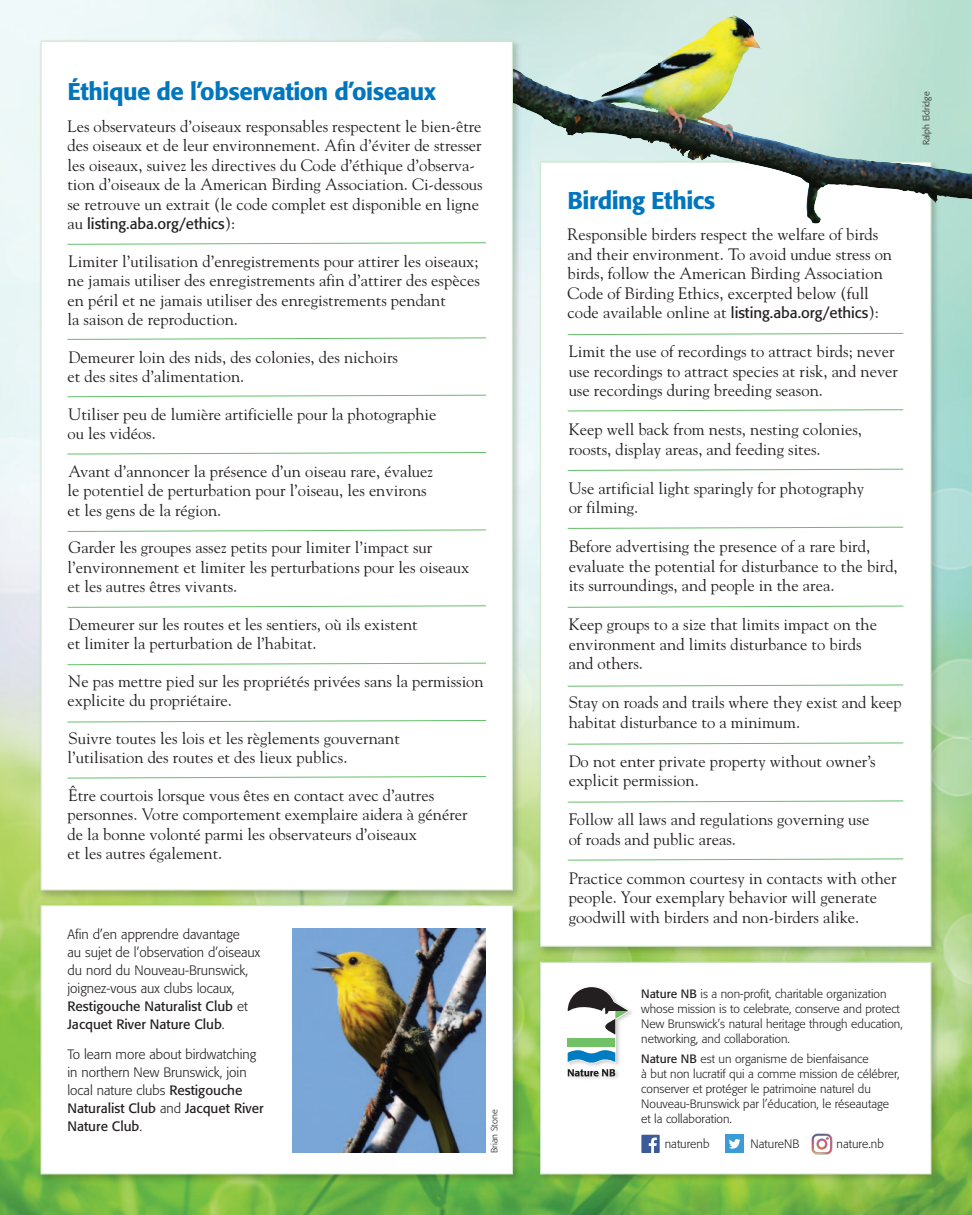
<style>
.page{position:relative;width:972px;height:1215px;background:#fff}
.page>*{position:absolute;margin:0;border:0;box-sizing:border-box;transform-origin:0 0}
.t1{font:500 24px "Formata";letter-spacing:-.02em;color:#0076be}
.t2{font:16.5px/19.5px "Goudy";color:#231f20}
.t3{font:15px "Formata";color:#231f20}
.t4{font:300 13.5px/18px "Formata";color:#231f20}
.t5{font:300 12px/15px "Formata";color:#231f20}
.t6{font:300 9px "Formata";color:#231f20}
.s1{font-family:"Goudy";font-size:16.5px}
.s2{font-weight:400}
.s3{font-family:"Formata";font-size:15px}
</style>
<div class="page">
<img style="left:0;top:0;width:972px;height:1215px">
<img style="left:35px;top:35px;width:491px;height:865px">
<div style="left:42px;top:42px;width:470px;height:847px;background:#fff"></div>
<img style="left:534px;top:960px;width:410px;height:227px">
<div style="left:541px;top:963px;width:389px;height:210px;background:#fff"></div>
<div style="left:540px;top:962px;width:392px;height:213px;border:1px solid #d0e8cd"></div>
<img style="left:35px;top:900px;width:491px;height:288px">
<div style="left:42px;top:906px;width:470px;height:267px;background:#fff"></div>
<div style="left:40px;top:905px;width:473px;height:269px;border:1px solid #d0e8cd"></div>
<img style="left:567px;top:1010px;width:65px;height:69px">
<svg style="left:567px;top:987px;width:63px;height:89px"></svg>
<div style="left:641px;top:1135px;width:19px;height:18px;background:#3b5a9a"></div>
<svg style="left:649px;top:1137px;width:8px;height:16px"></svg>
<div style="left:725px;top:1134px;width:19px;height:19px;background:#3c9bd5"></div>
<svg style="left:729px;top:1139px;width:12px;height:10px"></svg>
<img style="left:812px;top:1134px;width:21px;height:20px">
<img style="left:534px;top:156px;width:410px;height:804px">
<div style="left:541px;top:163px;width:389px;height:783px;background:#fff"></div>
<svg style="left:567px;top:333px;width:337px;height:2px"></svg>
<svg style="left:567px;top:409px;width:337px;height:3px"></svg>
<svg style="left:567px;top:468px;width:337px;height:3px"></svg>
<svg style="left:567px;top:526px;width:337px;height:3px"></svg>
<svg style="left:567px;top:605px;width:337px;height:3px"></svg>
<svg style="left:567px;top:684px;width:337px;height:3px"></svg>
<svg style="left:567px;top:742px;width:337px;height:3px"></svg>
<svg style="left:567px;top:800px;width:337px;height:3px"></svg>
<svg style="left:567px;top:858px;width:337px;height:3px"></svg>
<svg style="left:67px;top:242px;width:419px;height:3px"></svg>
<svg style="left:67px;top:337px;width:419px;height:3px"></svg>
<svg style="left:67px;top:394px;width:419px;height:3px"></svg>
<svg style="left:67px;top:452px;width:419px;height:3px"></svg>
<svg style="left:67px;top:529px;width:419px;height:3px"></svg>
<svg style="left:67px;top:605px;width:419px;height:3px"></svg>
<svg style="left:67px;top:662px;width:419px;height:3px"></svg>
<svg style="left:67px;top:720px;width:419px;height:3px"></svg>
<svg style="left:67px;top:776px;width:419px;height:3px"></svg>
<img style="left:516px;top:15px;width:245px;height:94px">
<img style="left:293px;top:928px;width:193px;height:225px">
<p class="t1" style="left:68px;top:81px;width:370px">Éthique de l’observation d’oiseaux</p>
<p class="t2" style="left:68px;top:117px;width:417px">Les observateurs d’oiseaux responsables respectent le bien-être des oiseaux et de leur environnement. Afin d’éviter de stresser les oiseaux, suivez les directives du Code d’éthique d’observa&shy;tion d’oiseaux de la American Birding Association. Ci-dessous se retrouve un extrait (le code complet est disponible en ligne</p>
<p class="t3" style="left:68px;top:217px;width:169px"><span class="s1">au</span> listing.aba.org/ethics<span class="s1">):</span></p>
<p class="t2" style="left:68px;top:252px;width:414px">Limiter l’utilisation d’enregistrements pour attirer les oiseaux; ne jamais utiliser des enregistrements afin d’attirer des espèces en péril et ne jamais utiliser des enregistrements pendant<br>la saison de reproduction.</p>
<p class="t2" style="left:68px;top:348px;width:332px">Demeurer loin des nids, des colonies, des nichoirs et des sites d’alimentation.</p>
<p class="t2" style="left:69px;top:405px;width:369px">Utiliser peu de lumière artificielle pour la photographie</p>
<p class="t2" style="left:68px;top:425px;width:90px">ou les vidéos.</p>
<p class="t2" style="left:69px;top:462px;width:366px">Avant d’annoncer la présence d’un oiseau rare, évaluez</p>
<p class="t2" style="left:68px;top:482px;width:361px">le potentiel de perturbation pour l’oiseau, les environs</p>
<p class="t2" style="left:68px;top:501px;width:155px">et les gens de la région.</p>
<p class="t2" style="left:68px;top:539px;width:403px">Garder les groupes assez petits pour limiter l’impact sur l’environnement et limiter les perturbations pour les oiseaux et les autres êtres vivants.</p>
<p class="t2" style="left:69px;top:615px;width:351px">Demeurer sur les routes et les sentiers, où ils existent</p>
<p class="t2" style="left:68px;top:635px;width:251px">et limiter la perturbation de l’habitat.</p>
<p class="t2" style="left:68px;top:672px;width:418px">Ne pas mettre pied sur les propriétés privées sans la permission explicite du propriétaire.</p>
<p class="t2" style="left:68px;top:729px;width:334px">Suivre toutes les lois et les règlements gouvernant l’utilisation des routes et des lieux publics.</p>
<p class="t2" style="left:68px;top:786px;width:402px">Être courtois lorsque vous êtes en contact avec d’autres personnes. Votre comportement exemplaire aidera à générer de la bonne volonté parmi les observateurs d’oiseaux<br>et les autres également.</p>
<p class="t4" style="left:68px;top:926px;width:194px">Afin d’en apprendre davantage<br>au sujet de l’observation d’oiseaux du nord du Nouveau-Brunswick, joignez-vous aux clubs locaux,<br><span class="s2">Restigouche Naturalist Club</span> et<br><span class="s2">Jacquet River Nature Club</span>.</p>
<p class="t4" style="left:68px;top:1046px;width:198px">To learn more about birdwatching in northern New Brunswick, join local nature clubs <span class="s2">Restigouche<br>Naturalist Club</span> and <span class="s2">Jacquet River<br>Nature Club</span>.</p>
<p class="t6" style="left:490px;top:1153px;width:45px;rotate:-90deg">Brian Stone</p>
<h1 class="t1" style="left:568px;top:190px;width:149px">Birding Ethics</h1>
<p class="t2" style="left:568px;top:226px;width:326px">Responsible birders respect the welfare of birds and their environment. To avoid undue stress on birds, follow the American Birding Association Code of Birding Ethics, excerpted below (full code available online at <span class="s3">listing.aba.org/ethics</span>):</p>
<p class="t2" style="left:569px;top:343px;width:331px">Limit the use of recordings to attract birds; never use recordings to attract species at risk, and never use recordings during breeding season.</p>
<p class="t2" style="left:569px;top:421px;width:295px">Keep well back from nests, nesting colonies, roosts, display areas, and feeding sites.</p>
<p class="t2" style="left:569px;top:480px;width:297px">Use artificial light sparingly for photography or filming.</p>
<p class="t2" style="left:569px;top:538px;width:330px">Before advertising the presence of a rare bird, evaluate the potential for disturbance to the bird, its surroundings, and people in the area.</p>
<p class="t2" style="left:569px;top:616px;width:310px">Keep groups to a size that limits impact on the environment and limits disturbance to birds and others.</p>
<p class="t2" style="left:569px;top:694px;width:335px">Stay on roads and trails where they exist and keep habitat disturbance to a minimum.</p>
<p class="t2" style="left:569px;top:753px;width:309px">Do not enter private property without owner’s explicit permission.</p>
<p class="t2" style="left:569px;top:811px;width:302px">Follow all laws and regulations governing use of roads and public areas.</p>
<p class="t2" style="left:569px;top:870px;width:330px">Practice common courtesy in contacts with other people. Your exemplary behavior will generate goodwill with birders and non-birders alike.</p>
<p class="t6" style="left:922px;top:145px;width:55px;rotate:-90deg">Ralph Eldridge</p>
<p class="t5" style="left:641px;top:988px;width:247px"><span class="s2">Nature NB</span> is a non-profit, charitable organization</p>
<p class="t5" style="left:641px;top:1003px;width:263px">whose mission is to celebrate, conserve and protect<br>New Brunswick’s natural heritage through education, networking, and collaboration.</p>
<p class="t5" style="left:641px;top:1052px;width:260px"><span class="s2">Nature NB</span> est un organisme de bienfaisance<br>à but non lucratif qui a comme mission de célébrer, conserver et protéger le patrimoine naturel du Nouveau-Brunswick par l’éducation, le réseautage et la collaboration.</p>
<p class="t5" style="left:665px;top:1138px;width:46px">naturenb</p>
<p class="t5" style="left:751px;top:1138px;width:51px">NatureNB</p>
<p class="t5" style="left:837px;top:1138px;width:49px">nature.nb</p>
</div>
